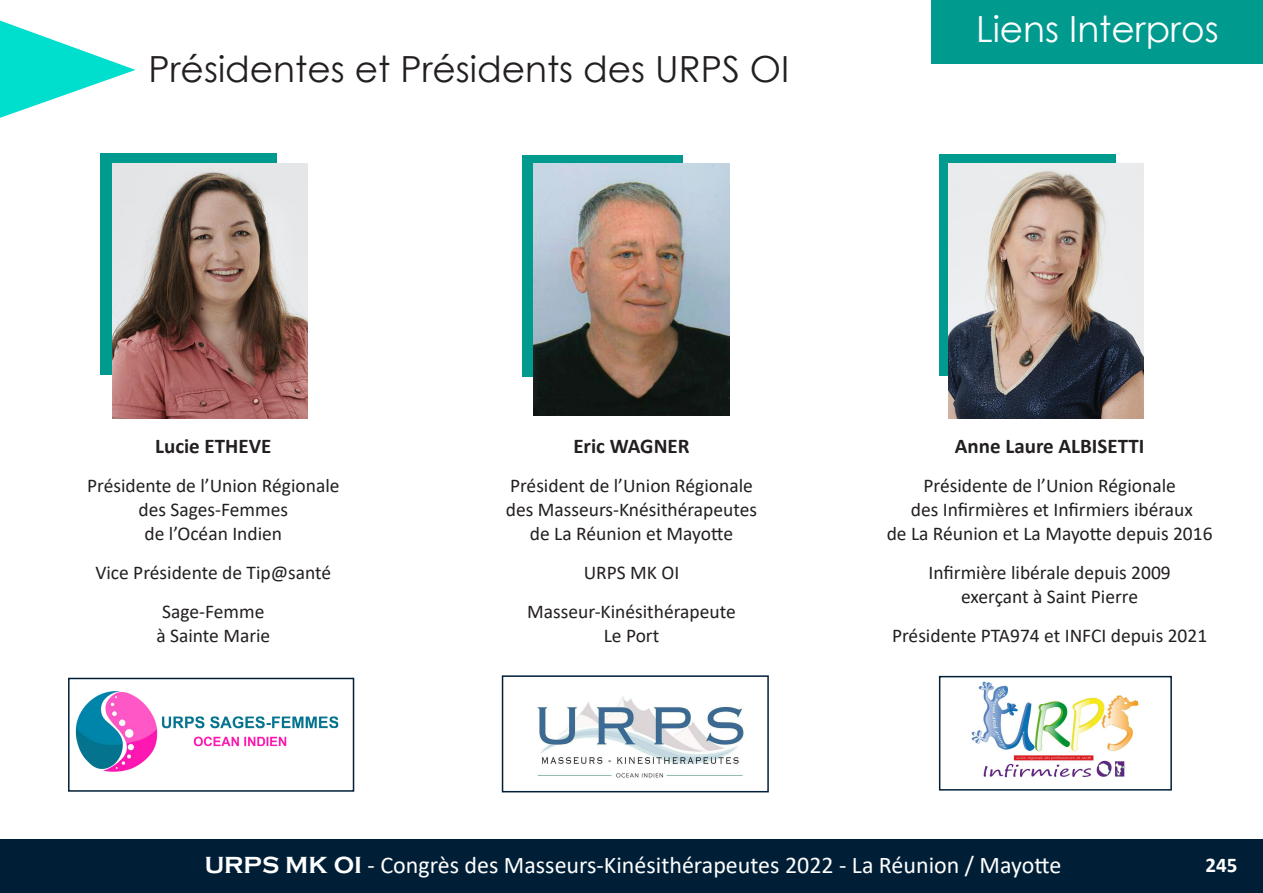
<style>
.page{position:relative;width:1263px;height:893px;background:#fff}
.page>*{position:absolute;margin:0;border:0;box-sizing:border-box;transform-origin:0 0}
.t1{font:36px "Century Gothic";color:#231f20}
.t2{font:36px "Century Gothic";color:#fff}
.t3{font:24px "Calibri";color:#fff}
.t4{font:700 21px "Calibri";color:#231f20}
.t5{font:700 21px "Calibri";color:#fff}
.t6{font:19.5px/24px "Calibri";color:#231f20;text-align:center}
.s1{font-family:"Copperplate Gothic";font-weight:700}
</style>
<div class="page">
<div style="left:0;top:839px;width:1263px;height:54px;background:#001f37"></div>
<div style="left:940px;top:154px;width:176px;height:221px;background:#009a8f"></div>
<div style="left:101px;top:153px;width:176px;height:221px;background:#009a8f"></div>
<div style="left:522px;top:155px;width:160px;height:221px;background:#009a8f"></div>
<div style="left:931px;top:0;width:332px;height:64px;background:#009a8f"></div>
<svg style="left:0;top:21px;width:135px;height:97px"></svg>
<img style="left:112px;top:163px;width:196px;height:255px">
<img style="left:948px;top:163px;width:196px;height:255px">
<img style="left:533px;top:163px;width:196px;height:253px">
<img style="left:537px;top:697px;width:207px;height:81px">
<div style="left:502px;top:675px;width:267px;height:117px;border:2px solid #001f37"></div>
<img style="left:971px;top:681px;width:168px;height:97px">
<div style="left:939px;top:676px;width:233px;height:115px;border:2px solid #001f37"></div>
<img style="left:75px;top:691px;width:264px;height:81px">
<div style="left:68px;top:678px;width:286px;height:114px;border:2px solid #001f37"></div>
<h1 class="t1" style="left:148px;top:46px;width:642px">Présidentes et Présidents des URPS OI</h1>
<h1 class="t2" style="left:976px;top:5px;width:244px">Liens Interpros</h1>
<p class="t4" style="left:155px;top:437px;width:118px">Lucie ETHEVE</p>
<p class="t6" style="left:87px;top:475px;width:254px">Présidente de l’Union Régionale des Sages-Femmes<br>de l’Océan Indien</p>
<p class="t6" style="left:95px;top:554px;width:237px;line-height:38.8px">Vice Présidente de Tip@santé<br>Sage-Femme</p>
<p class="t6" style="left:156px;top:625px;width:116px">à Sainte Marie</p>
<p class="t4" style="left:573px;top:437px;width:118px">Eric WAGNER</p>
<p class="t6" style="left:506px;top:475px;width:253px">Président de l’Union Régionale des Masseurs-Knésithérapeutes de La Réunion et Mayotte</p>
<p class="t6" style="left:527px;top:554px;width:210px;line-height:38.8px">URPS MK OI<br>Masseur-Kinésithérapeute</p>
<p class="t6" style="left:604px;top:625px;width:57px">Le Port</p>
<p class="t4" style="left:955px;top:437px;width:191px">Anne Laure ALBISETTI</p>
<p class="t6" style="left:887px;top:475px;width:327px">Présidente de l’Union Régionale<br>des Infirmières et Infirmiers ibéraux<br>de La Réunion et La Mayotte depuis 2016</p>
<p class="t6" style="left:928px;top:562px;width:244px">Infirmière libérale depuis 2009 exerçant à Saint Pierre</p>
<p class="t6" style="left:892px;top:625px;width:317px">Présidente PTA974 et INFCI depuis 2021</p>
<p class="t3" style="left:205px;top:855px;width:858px"><span class="s1">URPS MK OI</span> - Congrès des Masseurs-Kinésithérapeutes 2022 - La Réunion / Mayotte</p>
<p class="t5" style="left:1205px;top:857px;width:33px">245</p>
</div>
